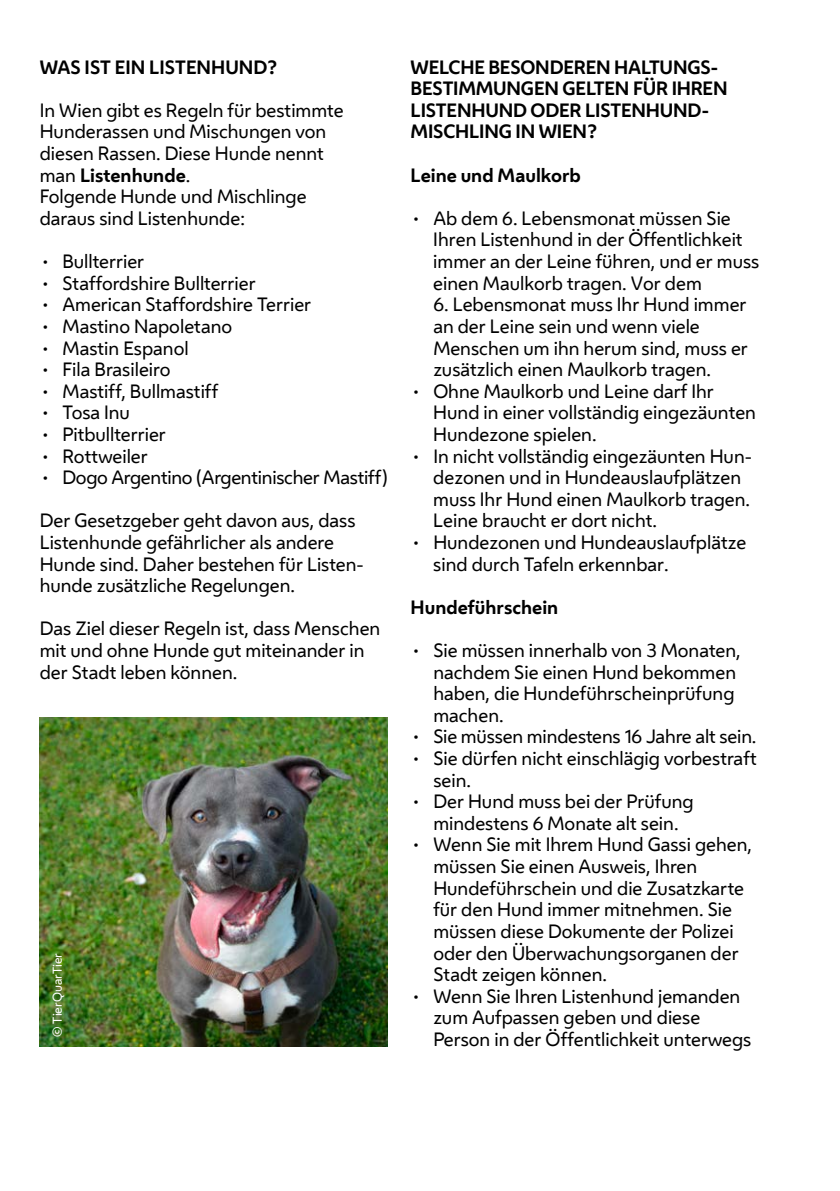
<style>
.page{position:relative;width:840px;height:1191px;background:#fff}
.page>*{position:absolute;margin:0;border:0;box-sizing:border-box;transform-origin:0 0}
.COPY_FLIEßTEXT{font:18px/21.6px "Wiener Melange";color:#000}
.COPY_HL{font:700 18px/21.6px "Wiener Melange";letter-spacing:-.01em;color:#000}
.COPY_FLIEßTEXT-2{font:12px "Wiener Melange";color:#fff}
.s1{font-weight:700}
</style>
<div class="page">
<img style="left:40px;top:717px;width:347px;height:329px">
<p class="COPY_HL" style="left:40px;top:55px;width:239px">WAS IST EIN LISTENHUND?</p>
<p class="COPY_FLIEßTEXT" style="left:40px;top:100px;width:305px">In Wien gibt es Regeln für bestimmte<br>Hunderassen und Mischungen von diesen Rassen. Diese Hunde nennt man <span class="s1">Listenhunde</span>.</p>
<p class="COPY_FLIEßTEXT" style="left:40px;top:186px;width:268px">Folgende Hunde und Mischlinge daraus sind Listenhunde:</p>
<p class="COPY_FLIEßTEXT" style="left:40px;top:251px;width:106px">• Bullterrier</p>
<p class="COPY_FLIEßTEXT" style="left:40px;top:272px;width:217px">• Staffordshire Bullterrier</p>
<p class="COPY_FLIEßTEXT" style="left:40px;top:294px;width:273px">• American Staffordshire Terrier</p>
<p class="COPY_FLIEßTEXT" style="left:40px;top:316px;width:194px">• Mastino Napoletano</p>
<p class="COPY_FLIEßTEXT" style="left:40px;top:337px;width:150px">• Mastin Espanol</p>
<p class="COPY_FLIEßTEXT" style="left:40px;top:359px;width:132px">• Fila Brasileiro</p>
<p class="COPY_FLIEßTEXT" style="left:40px;top:380px;width:180px">• Mastiff, Bullmastiff</p>
<p class="COPY_FLIEßTEXT" style="left:40px;top:402px;width:92px">• Tosa Inu</p>
<p class="COPY_FLIEßTEXT" style="left:40px;top:424px;width:128px">• Pitbullterrier</p>
<p class="COPY_FLIEßTEXT" style="left:40px;top:445px;width:109px">• Rottweiler</p>
<p class="COPY_FLIEßTEXT" style="left:40px;top:467px;width:349px">• Dogo Argentino (Argentinischer Mastiff)</p>
<p class="COPY_FLIEßTEXT" style="left:40px;top:510px;width:325px">Der Gesetzgeber geht davon aus, dass Listenhunde gefährlicher als andere Hunde sind. Daher bestehen für Listen&shy;hunde zusätzliche Regelungen.</p>
<p class="COPY_FLIEßTEXT" style="left:40px;top:618px;width:342px">Das Ziel dieser Regeln ist, dass Menschen mit und ohne Hunde gut miteinander in der Stadt leben können.</p>
<p class="COPY_FLIEßTEXT-2" style="left:50px;top:1036px;width:85px;rotate:-90deg">© TierQuarTier</p>
<p class="COPY_HL" style="left:410px;top:55px;width:318px">WELCHE BESONDEREN HALTUNGS-<br>BESTIMMUNGEN GELTEN FÜR IHREN<br>LISTENHUND ODER LISTENHUND-<br>MISCHLING IN WIEN?</p>
<p class="COPY_HL" style="left:410px;top:163px;width:172px">Leine und Maulkorb</p>
<p class="COPY_FLIEßTEXT" style="left:433px;top:208px;width:327px;text-indent:-23px">• Ab dem 6. Lebensmonat müssen Sie Ihren Listenhund in der Öffentlichkeit immer an der Leine führen, und er muss einen Maulkorb tragen. Vor dem</p>
<p class="COPY_FLIEßTEXT" style="left:433px;top:294px;width:316px">6. Lebensmonat muss Ihr Hund immer an der Leine sein und wenn viele Menschen um ihn herum sind, muss er zusätzlich einen Maulkorb tragen.</p>
<p class="COPY_FLIEßTEXT" style="left:433px;top:380px;width:324px;text-indent:-23px">• Ohne Maulkorb und Leine darf Ihr<br>Hund in einer vollständig eingezäunten<br>Hundezone spielen.</p>
<p class="COPY_FLIEßTEXT" style="left:433px;top:445px;width:320px;text-indent:-23px">• In nicht vollständig eingezäunten Hun&shy;dezonen und in Hundeauslaufplätzen muss Ihr Hund einen Maulkorb tragen.<br>Leine braucht er dort nicht.</p>
<p class="COPY_FLIEßTEXT" style="left:433px;top:532px;width:314px;text-indent:-23px">• Hundezonen und Hundeauslaufplätze sind durch Tafeln erkennbar.</p>
<p class="COPY_HL" style="left:410px;top:595px;width:149px">Hundeführschein</p>
<p class="COPY_FLIEßTEXT" style="left:433px;top:640px;width:309px;text-indent:-23px">• Sie müssen innerhalb von 3 Monaten, nachdem Sie einen Hund bekommen haben, die Hundeführscheinprüfung machen.</p>
<p class="COPY_FLIEßTEXT" style="left:410px;top:726px;width:347px">• Sie müssen mindestens 16 Jahre alt sein.</p>
<p class="COPY_FLIEßTEXT" style="left:433px;top:748px;width:325px;text-indent:-23px">• Sie dürfen nicht einschlägig vorbestraft sein.</p>
<p class="COPY_FLIEßTEXT" style="left:410px;top:791px;width:284px;text-align:center">• Der Hund muss bei der Prüfung mindestens 6 Monate alt sein.</p>
<p class="COPY_FLIEßTEXT" style="left:433px;top:834px;width:320px;text-indent:-23px">• Wenn Sie mit Ihrem Hund Gassi gehen, müssen Sie einen Ausweis, Ihren<br>Hundeführschein und die Zusatzkarte für den Hund immer mitnehmen. Sie müssen diese Dokumente der Polizei oder den Überwachungsorganen der<br>Stadt zeigen können.</p>
<p class="COPY_FLIEßTEXT" style="left:433px;top:985px;width:319px;text-indent:-23px">• Wenn Sie Ihren Listenhund jemanden zum Aufpassen geben und diese<br>Person in der Öffentlichkeit unterwegs</p>
</div>
